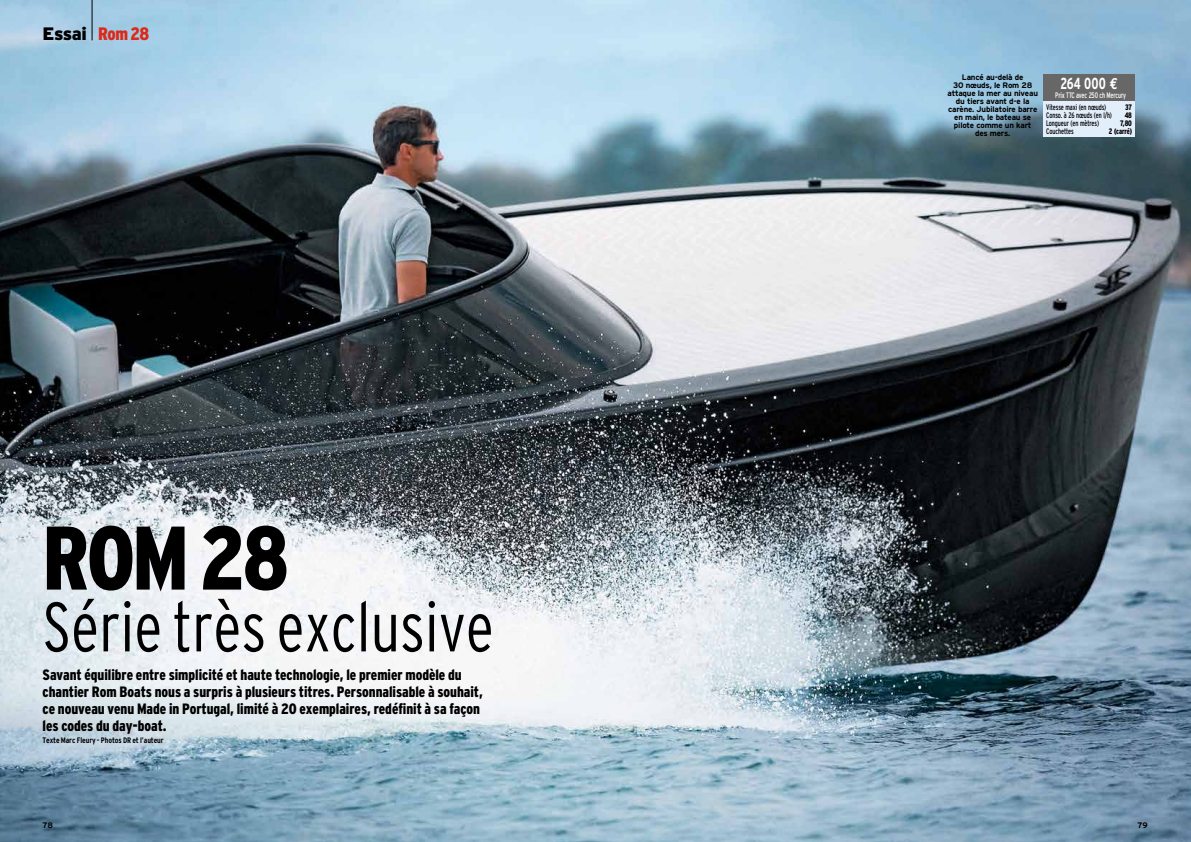
<style>
.page{position:relative;width:1191px;height:842px;background:#fff}
.page>*{position:absolute;margin:0;border:0;box-sizing:border-box;transform-origin:0 0}
.t1{font:900 condensed 90px "Interstate";color:#000;scale:.95 1}
.t2{font:69.6px "Interstate Light Cond Mono";color:#000;scale:.95 1}
.t3{font:900 18px "Interstate";letter-spacing:-.03em;color:#000}
.t4{font:700 condensed 16px "Interstate";color:#fff;scale:.85 1}
.t5{font:900 condensed 15px/17px "Interstate";letter-spacing:-.005em;color:#000}
.t6{font:700 8px/8px "Interstate";letter-spacing:-.025em;color:#000;text-align:center}
.t7{font:condensed 8px "Interstate";letter-spacing:-.01em;color:#000;scale:.85 1}
.t8{font:700 condensed 8px "Interstate";letter-spacing:-.01em;color:#000}
.t9{font:condensed 8px "Interstate";letter-spacing:-.02em;color:#fff;scale:.85 1}
.t10{font:900 condensed 8px "Interstate";letter-spacing:-.01em;color:#000;scale:.85 1}
.s1{font-stretch:condensed;color:#dc291a}
.s2{font-family:"Euro Mono";font-stretch:normal}
</style>
<div class="page">
<img style="left:0;top:0;width:1191px;height:842px">
<div style="left:1043px;top:74px;width:91px;height:27px;background:#676767"></div>
<div style="left:1043px;top:101px;width:91px;height:36px;background:#e3eefb"></div>
<hr style="left:92px;top:0;width:1px;height:40px;background:#000">
<p class="t3" style="left:43px;top:23px;width:108px">Essai <span class="s1">Rom 28</span></p>
<h1 class="t1" style="left:43px;top:508px;width:261px">ROM 28</h1>
<h2 class="t2" style="left:43px;top:588px;width:477px">Série très exclusive</h2>
<p class="t5" style="left:43px;top:667px;width:442px">Savant équilibre entre simplicité et haute technologie, le premier modèle du chantier Rom Boats nous a surpris à plusieurs titres. Personnalisable à souhait, ce nouveau venu Made in Portugal, limité à 20 exemplaires, redéfinit à sa façon les codes du day-boat.</p>
<p class="t8" style="left:43px;top:736px;width:123px">Texte Marc Fleury - Photos DR et l’auteur</p>
<p class="t6" style="left:947px;top:74px;width:92px">Lancé au-delà de<br>30 nœuds, le Rom 28 attaque la mer au niveau du tiers avant d-e la carène. Jubilatoire barre en main, le bateau se pilote comme un kart des mers.</p>
<p class="t4" style="left:1060px;top:75px;width:69px">264 000 <span class="s2">€</span></p>
<p class="t9" style="left:1055px;top:91px;width:85px">Prix TTC avec 250 ch Mercury</p>
<p class="t7" style="left:1046px;top:102px;width:72px">Vitesse maxi (en nœuds)</p>
<p class="t10" style="left:1125px;top:102px;width:10px">37</p>
<p class="t7" style="left:1046px;top:111px;width:79px">Conso. à 26 nœuds (en l/h)</p>
<p class="t10" style="left:1124px;top:111px;width:10px">48</p>
<p class="t7" style="left:1046px;top:119px;width:64px">Longueur (en mètres)</p>
<p class="t10" style="left:1120px;top:119px;width:16px">7,80</p>
<p class="t7" style="left:1046px;top:127px;width:34px">Couchettes</p>
<p class="t10" style="left:1108px;top:127px;width:29px">2 (carré)</p>
<p class="t6" style="left:43px;top:821px;width:12px">78</p>
<p class="t6" style="left:1137px;top:821px;width:12px">79</p>
</div>
